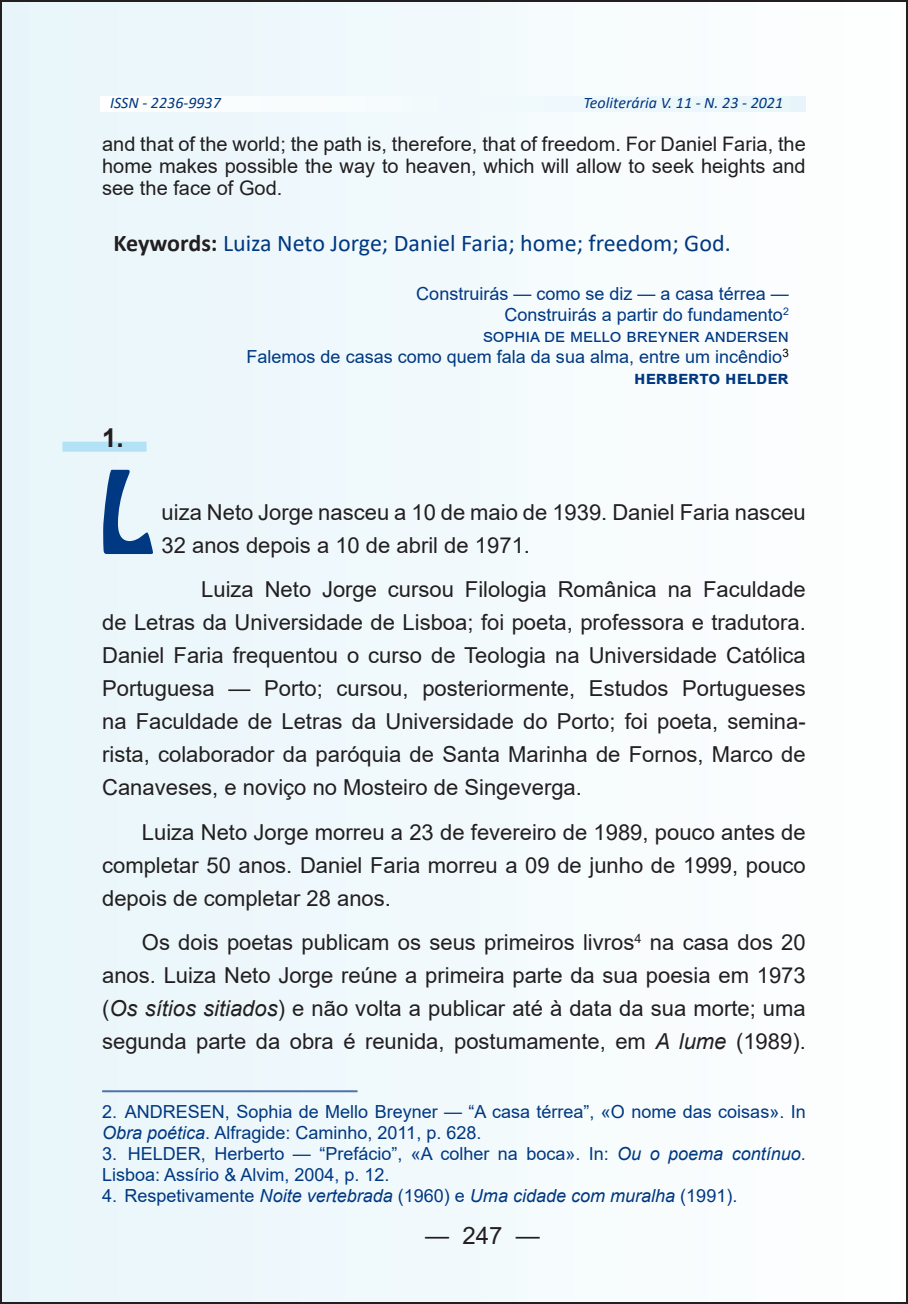
<style>
.page{position:relative;width:908px;height:1304px;background:#fff}
.page>*{position:absolute;margin:0;border:0;box-sizing:border-box;transform-origin:0 0}
.t1{font:101.2px "Hobo Std";color:#003882}
.t2{font:700 26px "Arial";color:#231f20}
.t3{font:24px "Calibri";color:#003882}
.t4{font:24px "Arial";color:#231f20}
.t5{font:22px/33px "Arial";color:#231f20;text-align:justify}
.t6{font:20px/22px "Arial";color:#231f20;text-align:justify}
.t7{font:18px/21px "Arial";color:#003882}
.t8{font:italic 18px "Arial";color:#003882}
.t9{font:italic 16px "Calibri";color:#003882}
.s1{font-weight:700;color:#231f20}
.s2{font-weight:700}
.s3{font-style:italic}
.s4{font-style:normal}
</style>
<div class="page">
<div style="left:1px;top:1px;width:905px;height:1302px;background:#f2f9fc"></div>
<div style="left:62px;top:442px;width:84px;height:10px;background:#b3e2f6"></div>
<hr style="left:102px;top:1090px;width:255px;height:2px;background:#4d74a8">
<p class="t9" style="left:110px;top:92px;width:112px">ISSN - 2236-9937</p>
<p class="t9" style="left:583px;top:92px;width:201px">Teoliterária V. 11 - N. 23 - 2021</p>
<p class="t6" style="left:102px;top:132px;width:704px">and that of the world; the path is, therefore, that of freedom. For Daniel Faria, the home makes possible the way to heaven, which will allow to seek heights and see the face of God.</p>
<p class="t3" style="left:113px;top:226px;width:618px"><span class="s1">Keywords:</span> Luiza Neto Jorge; Daniel Faria; home; freedom; God.</p>
<p class="t7" style="left:246px;top:283px;width:543px;text-align:right">Construirás — como se diz — a casa térrea —<br>Construirás a partir do fundamento<sup>2<br></sup>sophia de mello breyner andersen<br>Falemos de casas como quem fala da sua alma, entre um incêndio<sup>3 </sup><span class="s2">herberto helder</span></p>
<p class="t2" style="left:102px;top:420px;width:23px">1.</p>
<h1 class="t1" style="left:98px;top:443px;width:57px">L</h1>
<p class="t5" style="left:161px;top:496px;width:645px">uiza Neto Jorge nasceu a 10 de maio de 1939. Daniel Faria nasceu<br>32 anos depois a 10 de abril de 1971.</p>
<p class="t5" style="left:102px;top:573px;width:704px;text-indent:99px">Luiza Neto Jorge cursou Filologia Românica na Faculdade de Letras da Universidade de Lisboa; foi poeta, professora e tradutora.<br>Daniel Faria frequentou o curso de Teologia na Universidade Católica Portuguesa — Porto; cursou, posteriormente, Estudos Portugueses na Faculdade de Letras da Universidade do Porto; foi poeta, semina&shy;rista, colaborador da paróquia de Santa Marinha de Fornos, Marco de Canaveses, e noviço no Mosteiro de Singeverga.</p>
<p class="t5" style="left:102px;top:815px;width:705px;text-indent:40px">Luiza Neto Jorge morreu a 23 de fevereiro de 1989, pouco antes de completar 50 anos. Daniel Faria morreu a 09 de junho de 1999, pouco depois de completar 28 anos.</p>
<p class="t5" style="left:102px;top:926px;width:704px;text-indent:40px">Os dois poetas publicam os seus primeiros livros<sup>4</sup> na casa dos 20 anos. Luiza Neto Jorge reúne a primeira parte da sua poesia em 1973 (<span class="s3">Os sítios sitiados</span>) e não volta a publicar até à data da sua morte; uma segunda parte da obra é reunida, postumamente, em <span class="s3">A lume</span> (1989).</p>
<p class="t7" style="left:102px;top:1101px;width:704px">2. ANDRESEN, Sophia de Mello Breyner — “A casa térrea”, «O nome das coisas». In<br><span class="s3">Obra poética</span>. Alfragide: Caminho, 2011, p. 628.</p>
<p class="t7" style="left:102px;top:1143px;width:704px">3. HELDER, Herberto — “Prefácio”, «A colher na boca». In: <span class="s3">Ou o poema contínuo</span>.<br>Lisboa: Assírio &amp; Alvim, 2004, p. 12.</p>
<p class="t8" style="left:102px;top:1184px;width:636px"><span class="s4">4. Respetivamente</span> Noite vertebrada <span class="s4">(1960) e</span> Uma cidade com muralha <span class="s4">(1991).</span></p>
<p class="t4" style="left:425px;top:1218px;width:116px">— 247 —</p>
</div>
